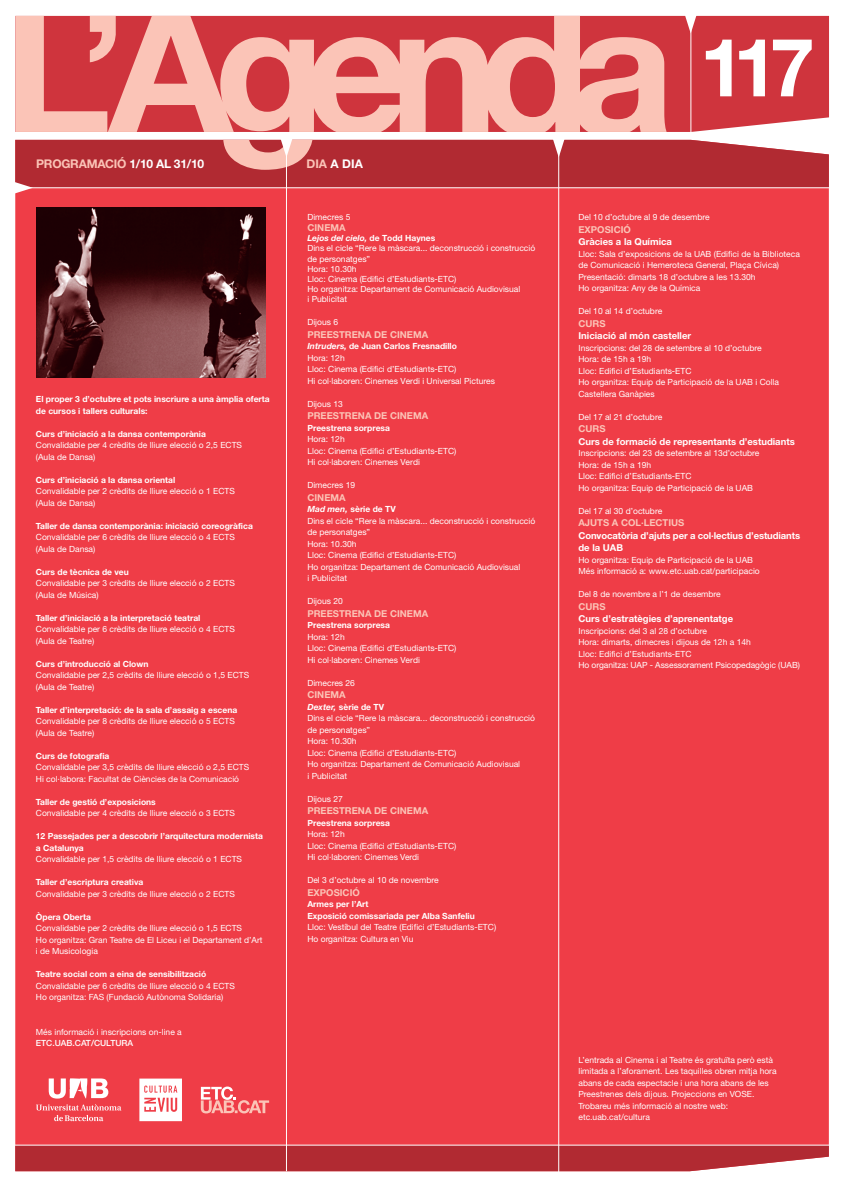
<style>
.page{position:relative;width:842px;height:1184px;background:#fff}
.page>*{position:absolute;margin:0;border:0;box-sizing:border-box;transform-origin:0 0}
.t1{font:700 81px "Helvetica Neue";color:#fff}
.t2{font:700 12px "Helvetica Neue";letter-spacing:-.02em;color:#fbc4b7}
.t3{font:700 12px "Helvetica Neue";letter-spacing:.005em;color:#fff}
.t4{font:700 9.5px/12.5px "Helvetica Neue";color:#fff}
.t5{font:700 9.5px "Helvetica Neue";color:#fbc4b7}
.t6{font:8.5px/11.5px "Helvetica Neue";color:#fff}
.t7{font:700 8.5px/11.5px "Helvetica Neue";color:#fff}
.t8{font:500 8.5px "Helvetica Neue";color:#fff}
.s1{color:#fff}
.s2{color:#fbc4b7}
.s3{font-weight:700;font-style:italic}
.s4{font-weight:700}
</style>
<div class="page">
<div style="left:15px;top:188px;width:814px;height:957px;background:#ef3d47"></div>
<div style="left:15px;top:140px;width:814px;height:48px;background:#b12a32"></div>
<div style="left:15px;top:1145px;width:814px;height:26px;background:#b12a32"></div>
<svg style="left:139px;top:1078px;width:43px;height:43px"></svg>
<svg style="left:36px;top:1078px;width:85px;height:43px"></svg>
<svg style="left:201px;top:1086px;width:68px;height:27px"></svg>
<div style="left:668px;top:16px;width:161px;height:116px;background:#cf343d"></div>
<svg style="left:15px;top:16px;width:653px;height:116px;fill:#fbc4b7"></svg>
<hr style="left:690px;top:2px;width:1px;height:133px;background:#fff">
<hr style="left:12px;top:187px;width:824px;height:1px;background:#fff">
<svg style="left:684px;top:15px;width:13px;height:18px"></svg>
<svg style="left:15px;top:181px;width:18px;height:13px"></svg>
<hr style="left:12px;top:1145px;width:824px;height:1px;background:#fff">
<img style="left:36px;top:207px;width:229px;height:171px">
<hr style="left:558px;top:136px;width:1px;height:1036px;background:#fff">
<svg style="left:15px;top:139px;width:652px;height:31px"></svg>
<hr style="left:286px;top:136px;width:1px;height:1035px;background:#fff">
<h2 class="t2" style="left:36px;top:159px;width:169px">PROGRAMACIÓ <span class="s1">1/10 AL 31/10</span></h2>
<h2 class="t3" style="left:306px;top:159px;width:58px"><span class="s2">DIA</span> A DIA</h2>
<p class="t7" style="left:36px;top:394px;width:235px">El proper 3 d’octubre et pots inscriure a una àmplia oferta de cursos i tallers culturals:</p>
<p class="t7" style="left:36px;top:429px;width:172px">Curs d’iniciació a la dansa contemporània</p>
<p class="t6" style="left:36px;top:440px;width:208px">Convalidable per 4 crèdits de lliure elecció o 2,5 ECTS (Aula de Dansa)</p>
<p class="t7" style="left:36px;top:475px;width:141px">Curs d’iniciació a la dansa oriental</p>
<p class="t6" style="left:36px;top:486px;width:201px">Convalidable per 2 crèdits de lliure elecció o 1 ECTS (Aula de Dansa)</p>
<p class="t7" style="left:36px;top:521px;width:218px">Taller de dansa contemporània: iniciació coreogràfica</p>
<p class="t6" style="left:36px;top:532px;width:201px">Convalidable per 6 crèdits de lliure elecció o 4 ECTS (Aula de Dansa)</p>
<p class="t7" style="left:36px;top:567px;width:94px">Curs de tècnica de veu</p>
<p class="t6" style="left:36px;top:578px;width:201px">Convalidable per 3 crèdits de lliure elecció o 2 ECTS (Aula de Música)</p>
<p class="t7" style="left:36px;top:613px;width:166px">Taller d’iniciació a la interpretació teatral</p>
<p class="t6" style="left:36px;top:624px;width:201px">Convalidable per 6 crèdits de lliure elecció o 4 ECTS (Aula de Teatre)</p>
<p class="t7" style="left:36px;top:659px;width:114px">Curs d’introducció al Clown</p>
<p class="t6" style="left:36px;top:670px;width:215px">Convalidable per 2,5 crèdits de lliure elecció o 1,5 ECTS (Aula de Teatre)</p>
<p class="t7" style="left:36px;top:705px;width:203px">Taller d’interpretació: de la sala d’assaig a escena</p>
<p class="t6" style="left:36px;top:716px;width:201px">Convalidable per 8 crèdits de lliure elecció o 5 ECTS (Aula de Teatre)</p>
<p class="t7" style="left:36px;top:751px;width:75px">Curs de fotografia</p>
<p class="t6" style="left:36px;top:762px;width:215px">Convalidable per 3,5 crèdits de lliure elecció o 2,5 ECTS<br>Hi col·labora: Facultat de Ciències de la Comunicació</p>
<p class="t7" style="left:36px;top:797px;width:121px">Taller de gestió d’exposicions</p>
<p class="t6" style="left:36px;top:808px;width:201px">Convalidable per 4 crèdits de lliure elecció o 3 ECTS</p>
<p class="t7" style="left:36px;top:831px;width:229px">12 Passejades per a descobrir l’arquitectura modernista a Catalunya</p>
<p class="t6" style="left:36px;top:854px;width:208px">Convalidable per 1,5 crèdits de lliure elecció o 1 ECTS</p>
<p class="t7" style="left:36px;top:877px;width:109px">Taller d’escriptura creativa</p>
<p class="t6" style="left:36px;top:889px;width:201px">Convalidable per 3 crèdits de lliure elecció o 2 ECTS</p>
<p class="t7" style="left:36px;top:912px;width:57px">Òpera Oberta</p>
<p class="t6" style="left:36px;top:923px;width:228px">Convalidable per 2 crèdits de lliure elecció o 1,5 ECTS<br>Ho organitza: Gran Teatre de El Liceu i el Departament d’Art i de Musicologia</p>
<p class="t7" style="left:36px;top:969px;width:172px">Teatre social com a eina de sensibilització</p>
<p class="t6" style="left:36px;top:981px;width:201px">Convalidable per 6 crèdits de lliure elecció o 4 ECTS<br>Ho organitza: FAS (Fundació Autònoma Solidaria)</p>
<p class="t6" style="left:36px;top:1027px;width:147px">Més informació i inscripcions on-line a</p>
<p class="t8" style="left:36px;top:1040px;width:99px">ETC.UAB.CAT/CULTURA</p>
<p class="t6" style="left:307px;top:212px;width:44px">Dimecres 5</p>
<p class="t5" style="left:307px;top:224px;width:40px">CINEMA</p>
<p class="t6" style="left:307px;top:234px;width:229px;line-height:10.2px"><span class="s3">Lejos del cielo,</span> <span class="s4">de Todd Haynes<br></span>Dins el cicle “Rere la màscara... deconstrucció i construcció de personatges”<br>Hora: 10.30h<br>Lloc: Cinema (Edifici d’Estudiants-ETC)<br>Ho organitza: Departament de Comunicació Audiovisual<br>i Publicitat</p>
<p class="t6" style="left:307px;top:317px;width:32px">Dijous 6</p>
<p class="t5" style="left:307px;top:331px;width:122px">PREESTRENA DE CINEMA</p>
<p class="t6" style="left:307px;top:341px;width:189px"><span class="s3">Intruders,</span> <span class="s4">de Juan Carlos Fresnadillo<br></span>Hora: 12h<br>Lloc: Cinema (Edifici d’Estudiants-ETC)<br>Hi col·laboren: Cinemes Verdi i Universal Pictures</p>
<p class="t6" style="left:307px;top:399px;width:37px">Dijous 13</p>
<p class="t5" style="left:307px;top:412px;width:122px">PREESTRENA DE CINEMA</p>
<p class="t7" style="left:307px;top:423px;width:84px">Preestrena sorpresa</p>
<p class="t6" style="left:307px;top:434px;width:150px">Hora: 12h<br>Lloc: Cinema (Edifici d’Estudiants-ETC)<br>Hi col·laboren: Cinemes Verdi</p>
<p class="t6" style="left:307px;top:480px;width:49px">Dimecres 19</p>
<p class="t5" style="left:307px;top:494px;width:40px">CINEMA</p>
<p class="t6" style="left:307px;top:504px;width:229px"><span class="s3">Mad men,</span> <span class="s4">sèrie de TV<br></span>Dins el cicle “Rere la màscara... deconstrucció i construcció de personatges”<br>Hora: 10.30h<br>Lloc: Cinema (Edifici d’Estudiants-ETC)<br>Ho organitza: Departament de Comunicació Audiovisual<br>i Publicitat</p>
<p class="t6" style="left:307px;top:596px;width:37px">Dijous 20</p>
<p class="t5" style="left:307px;top:610px;width:122px">PREESTRENA DE CINEMA</p>
<p class="t7" style="left:307px;top:620px;width:84px">Preestrena sorpresa</p>
<p class="t6" style="left:307px;top:632px;width:150px">Hora: 12h<br>Lloc: Cinema (Edifici d’Estudiants-ETC)<br>Hi col·laboren: Cinemes Verdi</p>
<p class="t6" style="left:307px;top:678px;width:49px">Dimecres 26</p>
<p class="t5" style="left:307px;top:691px;width:40px">CINEMA</p>
<p class="t6" style="left:307px;top:702px;width:229px"><span class="s3">Dexter,</span> <span class="s4">sèrie de TV<br></span>Dins el cicle “Rere la màscara... deconstrucció i construcció de personatges”<br>Hora: 10.30h<br>Lloc: Cinema (Edifici d’Estudiants-ETC)<br>Ho organitza: Departament de Comunicació Audiovisual<br>i Publicitat</p>
<p class="t6" style="left:307px;top:794px;width:37px">Dijous 27</p>
<p class="t5" style="left:307px;top:807px;width:122px">PREESTRENA DE CINEMA</p>
<p class="t7" style="left:307px;top:818px;width:84px">Preestrena sorpresa</p>
<p class="t6" style="left:307px;top:829px;width:150px">Hora: 12h<br>Lloc: Cinema (Edifici d’Estudiants-ETC)<br>Hi col·laboren: Cinemes Verdi</p>
<p class="t6" style="left:307px;top:875px;width:133px">Del 3 d’octubre al 10 de novembre</p>
<p class="t5" style="left:307px;top:889px;width:54px">EXPOSICIÓ</p>
<p class="t7" style="left:307px;top:899px;width:169px">Armes per l’Art<br>Exposició comissariada per Alba Sanfeliu</p>
<p class="t6" style="left:307px;top:922px;width:190px">Lloc: Vestíbul del Teatre (Edifici d’Estudiants-ETC)<br>Ho organitza: Cultura en Viu</p>
<h1 class="t1" style="left:700px;top:38px;width:116px">117</h1>
<p class="t6" style="left:578px;top:212px;width:133px">Del 10 d’octubre al 9 de desembre</p>
<p class="t5" style="left:578px;top:226px;width:54px">EXPOSICIÓ</p>
<p class="t4" style="left:578px;top:237px;width:95px">Gràcies a la Química</p>
<p class="t6" style="left:578px;top:249px;width:223px">Lloc: Sala d’exposicions de la UAB (Edifici de la Biblioteca de Comunicació i Hemeroteca General, Plaça Cívica)<br>Presentació: dimarts 18 d’octubre a les 13.30h<br>Ho organitza: Any de la Química</p>
<p class="t6" style="left:578px;top:306px;width:85px">Del 10 al 14 d’octubre</p>
<p class="t5" style="left:578px;top:320px;width:29px">CURS</p>
<p class="t4" style="left:578px;top:331px;width:114px">Iniciació al món casteller</p>
<p class="t6" style="left:578px;top:343px;width:202px">Inscripcions: del 28 de setembre al 10 d’octubre Hora: de 15h a 19h<br>Lloc: Edifici d’Estudiants-ETC<br>Ho organitza: Equip de Participació de la UAB i Colla Castellera Ganàpies</p>
<p class="t6" style="left:578px;top:412px;width:85px">Del 17 al 21 d’octubre</p>
<p class="t5" style="left:578px;top:426px;width:29px">CURS</p>
<p class="t4" style="left:578px;top:436px;width:218px">Curs de formació de representants d’estudiants</p>
<p class="t6" style="left:578px;top:448px;width:182px">Inscripcions: del 23 de setembre al 13d’octubre Hora: de 15h a 19h<br>Lloc: Edifici d’Estudiants-ETC<br>Ho organitza: Equip de Participació de la UAB</p>
<p class="t6" style="left:578px;top:506px;width:85px">Del 17 al 30 d’octubre</p>
<p class="t5" style="left:578px;top:520px;width:107px">AJUTS A COL·LECTIUS</p>
<p class="t4" style="left:578px;top:530px;width:223px">Convocatòria d’ajuts per a col·lectius d’estudiants de la UAB</p>
<p class="t6" style="left:578px;top:555px;width:183px">Ho organitza: Equip de Participació de la UAB<br>Més informació a: www.etc.uab.cat/participacio</p>
<p class="t6" style="left:578px;top:589px;width:144px">Del 8 de novembre a l’1 de desembre</p>
<p class="t5" style="left:578px;top:603px;width:29px">CURS</p>
<p class="t4" style="left:578px;top:614px;width:156px">Curs d’estratègies d’aprenentatge</p>
<p class="t6" style="left:578px;top:626px;width:223px">Inscripcions: del 3 al 28 d’octubre<br>Hora: dimarts, dimecres i dijous de 12h a 14h<br>Lloc: Edifici d’Estudiants-ETC<br>Ho organitza: UAP - Assessorament Psicopedagògic (UAB)</p>
<p class="t6" style="left:578px;top:1055px;width:200px">L’entrada al Cinema i al Teatre és gratuïta però està limitada a l’aforament. Les taquilles obren mitja hora abans de cada espectacle i una hora abans de les Preestrenes dels dijous. Projeccions en VOSE.<br>Trobareu més informació al nostre web: etc.uab.cat/cultura</p>
</div>
